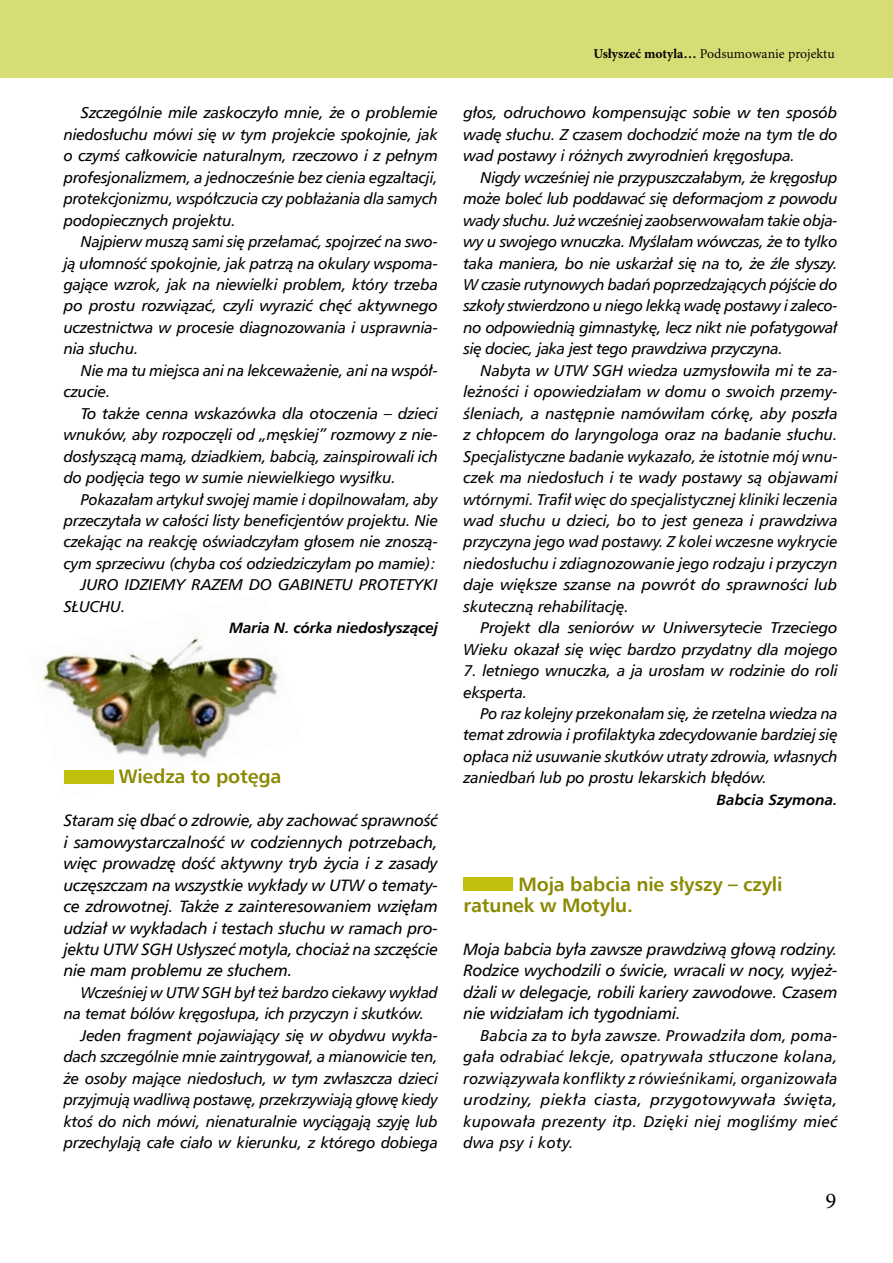
<style>
.page{position:relative;width:893px;height:1263px;background:#fff}
.page>*{position:absolute;margin:0;border:0;box-sizing:border-box;transform-origin:0 0}
.t1{font:22.5px "Minion Pro";color:#000}
.t2{font:700 19.5px/21.5px "Humnst 777 EU";letter-spacing:-.01em;color:#8b8900}
.t3{font:italic 16.5px/21.5px "Humnst 777 EU";letter-spacing:-.01em;color:#000;text-align:justify}
.t4{font:italic 15.75px/21.5px "Humnst 777 EU";letter-spacing:-.01em;color:#000;text-align:justify}
.t5{font:italic 700 15px "Humnst 777 EU";letter-spacing:-.01em;color:#000}
.t6{font:13.5px "Minion Pro";letter-spacing:-.005em;color:#000}
.s1{font-weight:700}
</style>
<div class="page">
<div style="left:0;top:0;width:893px;height:77px;background:#d7dd75"></div>
<img style="left:41px;top:635px;width:237px;height:149px">
<div style="left:64px;top:770px;width:49px;height:13px;background:#c0bf0b"></div>
<div style="left:463px;top:877px;width:50px;height:14px;background:#c0bf0b"></div>
<p class="t4" style="left:64px;top:102px;width:376px;text-indent:17px">Szczególnie mile zaskoczyło mnie, że o problemie niedosłuchu mówi się w tym projekcie spokojnie, jak o czymś całkowicie naturalnym, rzeczowo i z pełnym profesjonalizmem, a jednocześnie bez cienia egzaltacji, protekcjonizmu, współczucia czy pobłażania dla samych podopiecznych projektu.</p>
<p class="t4" style="left:64px;top:231px;width:376px;text-indent:17px">Najpierw muszą sami się przełamać, spojrzeć na swo&shy;ją ułomność spokojnie, jak patrzą na okulary wspoma&shy;gające wzrok, jak na niewielki problem, który trzeba po prostu rozwiązać, czyli wyrazić chęć aktywnego uczestnictwa w procesie diagnozowania i usprawnia&shy;nia słuchu.</p>
<p class="t4" style="left:64px;top:359px;width:376px;text-indent:17px">Nie ma tu miejsca ani na lekceważenie, ani na współ&shy;czucie.</p>
<p class="t4" style="left:64px;top:402px;width:376px;text-indent:17px">To także cenna wskazówka dla otoczenia – dzieci wnuków, aby rozpoczęli od „męskiej” rozmowy z nie&shy;dosłyszącą mamą, dziadkiem, babcią, zainspirowali ich do podjęcia tego w sumie niewielkiego wysiłku.</p>
<p class="t4" style="left:81px;top:488px;width:359px">Pokazałam artykuł swojej mamie i dopilnowałam, aby</p>
<p class="t4" style="left:64px;top:509px;width:376px">przeczytała w całości listy beneficjentów projektu. Nie</p>
<p class="t4" style="left:64px;top:531px;width:376px">czekając na reakcję oświadczyłam głosem nie znoszą-</p>
<p class="t4" style="left:64px;top:552px;width:374px">cym sprzeciwu (chyba coś odziedziczyłam po mamie):</p>
<p class="t4" style="left:81px;top:574px;width:359px">JURO IDZIEMY RAZEM DO GABINETU PROTETYKI</p>
<p class="t4" style="left:64px;top:595px;width:63px">SŁUCHU.</p>
<p class="t5" style="left:229px;top:618px;width:210px">Maria N. córka niedosłyszącej</p>
<p class="t2" style="left:119px;top:766px;width:164px">Wiedza to potęga</p>
<p class="t3" style="left:64px;top:809px;width:376px">Staram się dbać o zdrowie, aby zachować sprawność i samowystarczalność w codziennych potrzebach, więc prowadzę dość aktywny tryb życia i z zasady uczęszczam na wszystkie wykłady w UTW o tematy&shy;ce zdrowotnej. Także z zainteresowaniem wzięłam udział w wykładach i testach słuchu w ramach pro&shy;jektu UTW SGH Usłyszeć motyla, chociaż na szczęście nie mam problemu ze słuchem.</p>
<p class="t4" style="left:81px;top:981px;width:359px">Wcześniej w UTW SGH był też bardzo ciekawy wykład</p>
<p class="t4" style="left:64px;top:1003px;width:362px">na temat bólów kręgosłupa, ich przyczyn i skutków.</p>
<p class="t4" style="left:81px;top:1024px;width:359px">Jeden fragment pojawiający się w obydwu wykła-</p>
<p class="t4" style="left:64px;top:1046px;width:376px">dach szczególnie mnie zaintrygował, a mianowicie ten,</p>
<p class="t4" style="left:64px;top:1067px;width:376px">że osoby mające niedosłuch, w tym zwłaszcza dzieci</p>
<p class="t4" style="left:64px;top:1089px;width:376px">przyjmują wadliwą postawę, przekrzywiają głowę kiedy</p>
<p class="t4" style="left:64px;top:1110px;width:376px">ktoś do nich mówi, nienaturalnie wyciągają szyję lub</p>
<p class="t4" style="left:64px;top:1131px;width:376px">przechylają całe ciało w kierunku, z którego dobiega</p>
<p class="t6" style="left:593px;top:46px;width:243px"><span class="s1">Usłyszeć motyla…</span> Podsumowanie projektu</p>
<p class="t4" style="left:463px;top:102px;width:376px">głos, odruchowo kompensując sobie w ten sposób wadę słuchu. Z czasem dochodzić może na tym tle do wad postawy i różnych zwyrodnień kręgosłupa.</p>
<p class="t4" style="left:463px;top:166px;width:376px;text-indent:17px">Nigdy wcześniej nie przypuszczałabym, że kręgosłup może boleć lub poddawać się deformacjom z powodu wady słuchu. Już wcześniej zaobserwowałam takie obja&shy;wy u swojego wnuczka. Myślałam wówczas, że to tylko taka maniera, bo nie uskarżał się na to, że źle słyszy.<br>W czasie rutynowych badań poprzedzających pójście do szkoły stwierdzono u niego lekką wadę postawy i zaleco&shy;no odpowiednią gimnastykę, lecz nikt nie pofatygował się dociec, jaka jest tego prawdziwa przyczyna.</p>
<p class="t4" style="left:463px;top:359px;width:376px;text-indent:17px">Nabyta w UTW SGH wiedza uzmysłowiła mi te za&shy;leżności i opowiedziałam w domu o swoich przemy&shy;śleniach, a następnie namówiłam córkę, aby poszła z chłopcem do laryngologa oraz na badanie słuchu.<br>Specjalistyczne badanie wykazało, że istotnie mój wnu&shy;czek ma niedosłuch i te wady postawy są objawami wtórnymi. Trafił więc do specjalistycznej kliniki leczenia wad słuchu u dzieci, bo to jest geneza i prawdziwa przyczyna jego wad postawy. Z kolei wczesne wykrycie niedosłuchu i zdiagnozowanie jego rodzaju i przyczyn daje większe szanse na powrót do sprawności lub skuteczną rehabilitację.</p>
<p class="t4" style="left:463px;top:617px;width:376px;text-align:right">Projekt dla seniorów w Uniwersytecie Trzeciego<br>Wieku okazał się więc bardzo przydatny dla mojego</p>
<p class="t4" style="left:463px;top:660px;width:376px">7. letniego wnuczka, a ja urosłam w rodzinie do roli eksperta.</p>
<p class="t4" style="left:463px;top:702px;width:376px;text-indent:17px">Po raz kolejny przekonałam się, że rzetelna wiedza na temat zdrowia i profilaktyka zdecydowanie bardziej się opłaca niż usuwanie skutków utraty zdrowia, własnych zaniedbań lub po prostu lekarskich błędów.</p>
<p class="t5" style="left:717px;top:790px;width:122px">Babcia Szymona.</p>
<p class="t2" style="left:463px;top:873px;width:321px;text-indent:55px">Moja babcia nie słyszy – czyli ratunek w Motylu.</p>
<p class="t3" style="left:463px;top:938px;width:376px">Moja babcia była zawsze prawdziwą głową rodziny.<br>Rodzice wychodzili o świcie, wracali w nocy, wyjeż&shy;dżali w delegacje, robili kariery zawodowe. Czasem nie widziałam ich tygodniami.</p>
<p class="t4" style="left:463px;top:1024px;width:376px;text-indent:17px">Babcia za to była zawsze. Prowadziła dom, poma&shy;gała odrabiać lekcje, opatrywała stłuczone kolana, rozwiązywała konflikty z rówieśnikami, organizowała urodziny, piekła ciasta, przygotowywała święta, kupowała prezenty itp. Dzięki niej mogliśmy mieć dwa psy i koty.</p>
<h1 class="t1" style="left:825px;top:1187px;width:12px">9</h1>
</div>
